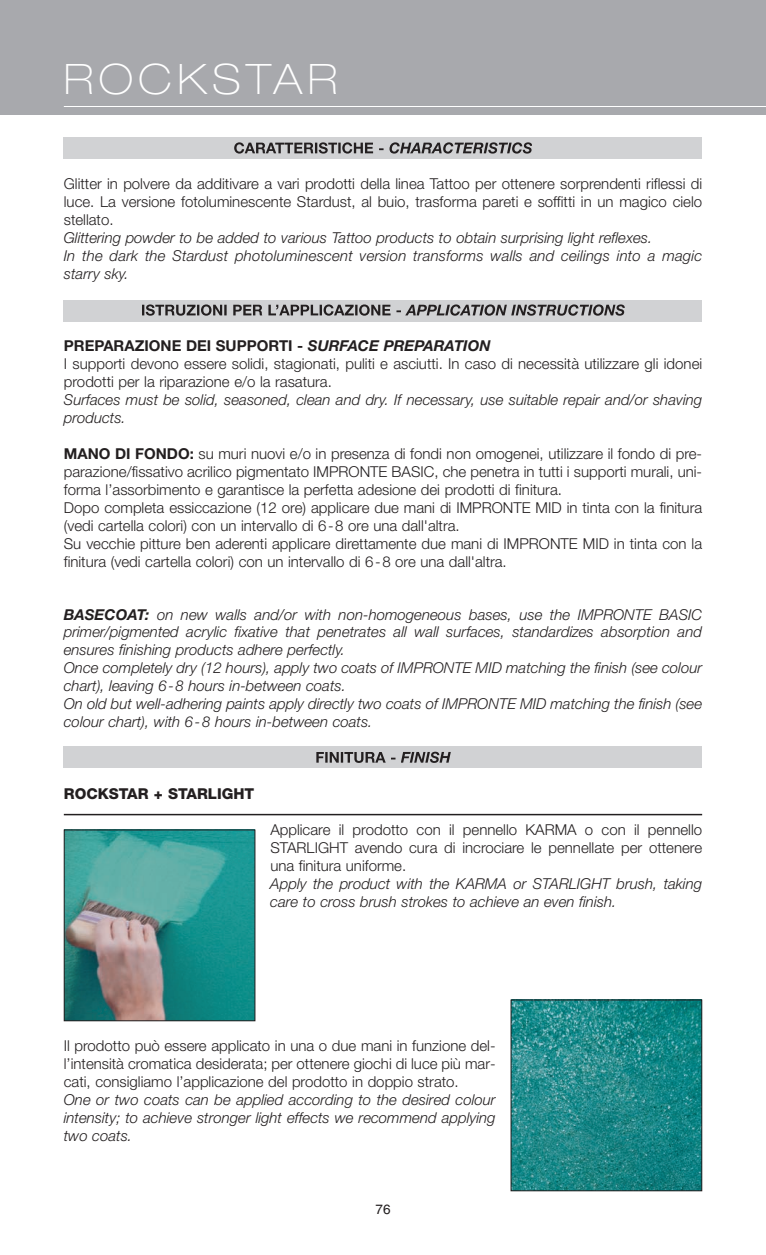
<style>
.page{position:relative;width:766px;height:1255px;background:#fff}
.page>*{position:absolute;margin:0;border:0;box-sizing:border-box;transform-origin:0 0}
.t1{font:100 expanded 42px "Helvetica Neue";letter-spacing:.13em;color:#fff}
.t2{font:300 15px/18px "Helvetica Neue";color:#231f20;text-align:justify}
.t3{font:italic 300 15px/18px "Helvetica Neue";color:#231f20}
.t4{font:800 15px "Helvetica Neue";color:#231f20}
.t5{font:13.5px "Helvetica";color:#231f20}
.s1{font-weight:700}
.s2{font-weight:700;font-style:italic}
</style>
<div class="page">
<div style="left:0;top:0;width:765px;height:115px;background:#a8a9ad"></div>
<hr style="left:64px;top:106px;width:701px;height:1px;background:#fff">
<div style="left:64px;top:137px;width:638px;height:21px;background:#d1d2d4"></div>
<svg style="left:234px;top:142px;width:149px;height:12px"></svg>
<svg style="left:389px;top:142px;width:143px;height:12px"></svg>
<div style="left:64px;top:301px;width:638px;height:21px;background:#d1d2d4"></div>
<svg style="left:142px;top:304px;width:227px;height:12px"></svg>
<svg style="left:405px;top:304px;width:219px;height:12px"></svg>
<div style="left:64px;top:746px;width:638px;height:21px;background:#d1d2d4"></div>
<svg style="left:316px;top:752px;width:79px;height:11px"></svg>
<svg style="left:401px;top:751px;width:49px;height:12px"></svg>
<img style="left:66px;top:831px;width:187px;height:188px">
<div style="left:64px;top:829px;width:191px;height:192px;border:1px solid #231f20"></div>
<hr style="left:64px;top:813px;width:638px;height:2px;background:#231f20">
<img style="left:512px;top:1001px;width:188px;height:188px">
<div style="left:510px;top:999px;width:192px;height:192px;border:1px solid #231f20"></div>
<h1 class="t1" style="left:64px;top:64px;width:275px">ROCKSTAR</h1>
<p class="t2" style="left:64px;top:176px;width:639px">Glitter in polvere da additivare a vari prodotti della linea Tattoo per ottenere sorprendenti riflessi di luce. La versione fotoluminescente Stardust, al buio, trasforma pareti e soffitti in un magico cielo stellato.</p>
<p class="t3" style="left:64px;top:230px;width:639px">Glittering powder to be added to various Tattoo products to obtain surprising light reflexes.<br>In the dark the Stardust photoluminescent version transforms walls and ceilings into a magic starry sky.</p>
<p class="t2" style="left:64px;top:338px;width:639px;text-align:left"><span class="s1">PREPARAZIONE DEI SUPPORTI -</span> <span class="s2">SURFACE PREPARATION<br></span>I supporti devono essere solidi, stagionati, puliti e asciutti. In caso di necessità utilizzare gli idonei prodotti per la riparazione e/o la rasatura.</p>
<p class="t3" style="left:64px;top:392px;width:639px">Surfaces must be solid, seasoned, clean and dry. If necessary, use suitable repair and/or shaving products.</p>
<p class="t2" style="left:64px;top:446px;width:639px;text-align:left"><span class="s1">MANO DI FONDO:</span> su muri nuovi e/o in presenza di fondi non omogenei, utilizzare il fondo di pre&shy;parazione/fissativo acrilico pigmentato IMPRONTE BASIC, che penetra in tutti i supporti murali, uni&shy;forma l’assorbimento e garantisce la perfetta adesione dei prodotti di finitura.<br>Dopo completa essiccazione (12 ore) applicare due mani di IMPRONTE MID in tinta con la finitura (vedi cartella colori) con un intervallo di 6-8 ore una dall'altra.<br>Su vecchie pitture ben aderenti applicare direttamente due mani di IMPRONTE MID in tinta con la finitura (vedi cartella colori) con un intervallo di 6-8 ore una dall'altra.</p>
<p class="t3" style="left:64px;top:607px;width:639px"><span class="s1">BASECOAT:</span> on new walls and/or with non-homogeneous bases, use the IMPRONTE BASIC primer/pigmented acrylic fixative that penetrates all wall surfaces, standardizes absorption and ensures finishing products adhere perfectly.<br>Once completely dry (12 hours), apply two coats of IMPRONTE MID matching the finish (see colour chart), leaving 6-8 hours in-between coats.<br>On old but well-adhering paints apply directly two coats of IMPRONTE MID matching the finish (see colour chart), with 6-8 hours in-between coats.</p>
<p class="t4" style="left:64px;top:788px;width:192px">ROCKSTAR + STARLIGHT</p>
<p class="t2" style="left:270px;top:821px;width:433px">Applicare il prodotto con il pennello KARMA o con il pennello STARLIGHT avendo cura di incrociare le pennellate per ottenere una finitura uniforme.</p>
<p class="t3" style="left:270px;top:875px;width:433px">Apply the product with the KARMA or STARLIGHT brush, taking care to cross brush strokes to achieve an even finish.</p>
<p class="t2" style="left:64px;top:1037px;width:433px">Il prodotto può essere applicato in una o due mani in funzione del&shy;l’intensità cromatica desiderata; per ottenere giochi di luce più mar&shy;cati, consigliamo l’applicazione del prodotto in doppio strato.</p>
<p class="t3" style="left:64px;top:1091px;width:433px;text-align:justify">One or two coats can be applied according to the desired colour intensity; to achieve stronger light effects we recommend applying two coats.</p>
<p class="t5" style="left:375px;top:1204px;width:17px">76</p>
</div>
